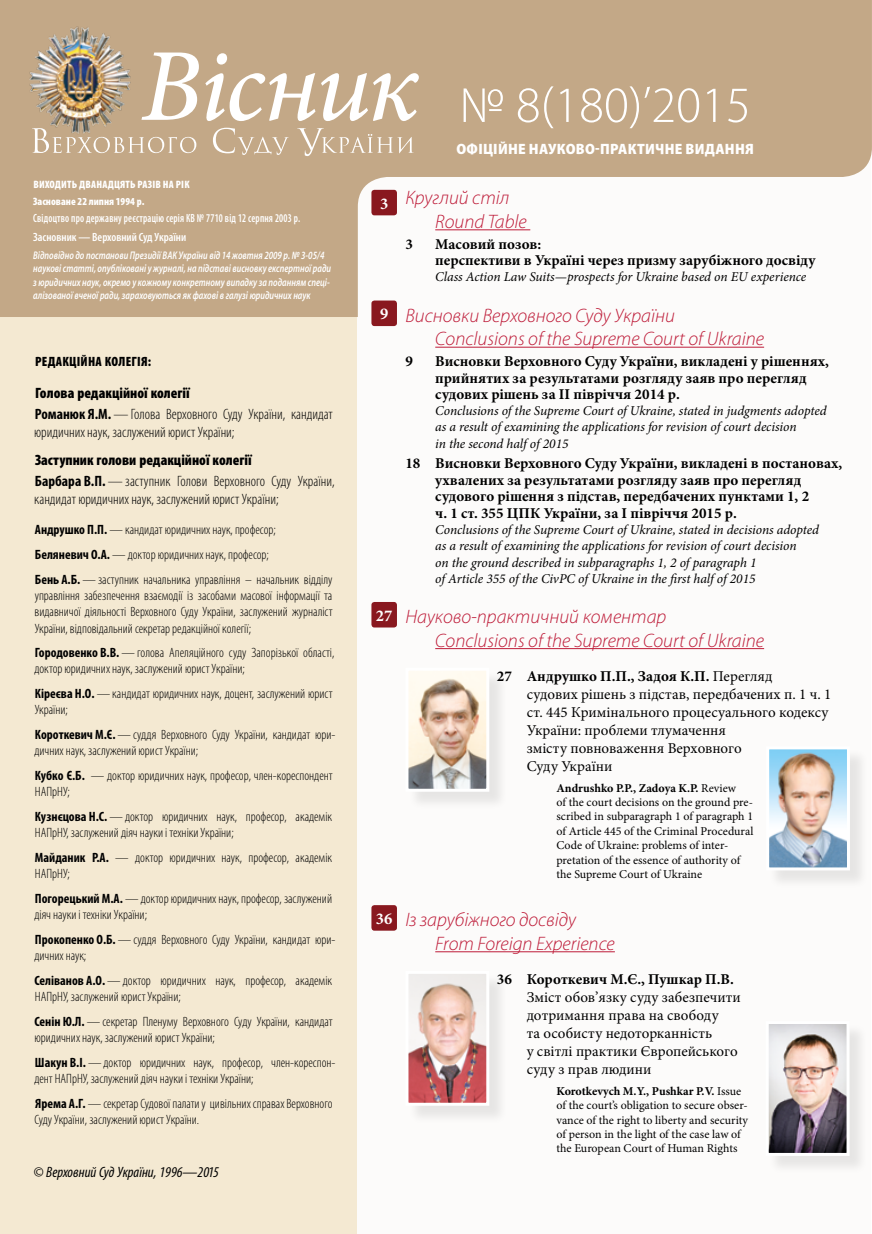
<style>
.page{position:relative;width:872px;height:1234px;background:#fff}
.page>*{position:absolute;margin:0;border:0;box-sizing:border-box;transform-origin:0 0}
.t1{font:300 51px "Myriad Pro";color:#fff}
.t2{font:italic 300 19.5px/23.4px "Myriad Pro";color:#be1c39}
.t3{font:700 16.5px "Minion Pro";color:#fff}
.t4{font:700 15px/16.5px "Minion Pro";color:#000}
.t5{font:15px/18px "Minion Pro";color:#000}
.t6{font:300 condensed 15px/21px "Myriad Pro";color:#000}
.t7{font:900 semi-condensed 15px "Myriad Pro";letter-spacing:.02em;color:#fff}
.t8{font:italic condensed 15px "Myriad Pro";color:#000}
.t9{font:300 condensed 13.5px/16.2px "Myriad Pro";color:#000}
.t10{font:italic 13.5px/16.2px "Minion Pro";letter-spacing:-.01em;color:#000}
.t11{font:900 condensed 13.5px "Myriad Pro";letter-spacing:.02em;color:#000}
.t12{font:12px/14.4px "Minion Pro";color:#000}
.t13{font:600 condensed 12px/18.8px "Myriad Pro";letter-spacing:.02em;color:#fff;scale:.83 1}
.t14{font:italic 600 semi-condensed 11.1px/13.4px "Myriad Pro";color:#fff;scale:.82 1}
.t15{font:900 condensed 10.8px/17.4px "Myriad Pro";letter-spacing:.02em;color:#fff}
.s1{font-weight:900}
.s2{font-weight:700}
</style>
<div class="page">
<div style="left:0;top:317px;width:871px;height:916px;background:#f4e9d2"></div>
<div style="left:358px;top:143px;width:513px;height:1090px;background:#fcfbfa"></div>
<svg style="left:0;top:0;width:872px;height:317px;fill:#c3a887"></svg>
<svg style="left:143px;top:52px;width:276px;height:69px"></svg>
<svg style="left:32px;top:128px;width:382px;height:28px;background:#cab295"></svg>
<img style="left:17px;top:13px;width:126px;height:136px">
<hr style="left:435px;top:229px;width:95px;height:1px;background:#be1c39">
<hr style="left:435px;top:346px;width:329px;height:1px;background:#be1c39">
<hr style="left:435px;top:648px;width:329px;height:1px;background:#be1c39">
<hr style="left:435px;top:951px;width:180px;height:1px;background:#be1c39">
<div style="left:407px;top:669px;width:101px;height:141px;background:#f0efee"></div>
<img style="left:409px;top:671px;width:76px;height:116px">
<div style="left:405px;top:667px;width:84px;height:124px;border:3px solid #fff"></div>
<div style="left:768px;top:748px;width:100px;height:140px;background:#efeeed"></div>
<img style="left:770px;top:750px;width:76px;height:116px">
<div style="left:766px;top:746px;width:84px;height:124px;border:3px solid #fff"></div>
<div style="left:407px;top:972px;width:101px;height:152px;background:#000;opacity:.09"></div>
<img style="left:409px;top:983px;width:76px;height:118px">
<div style="left:405px;top:970px;width:84px;height:135px;border:3px solid #fff"></div>
<div style="left:768px;top:1022px;width:100px;height:152px;background:#f1f0ef"></div>
<img style="left:769px;top:1024px;width:76px;height:127px">
<div style="left:765px;top:1020px;width:84px;height:135px;border:3px solid #fff"></div>
<div style="left:371px;top:190px;width:26px;height:25px;background:#89181f;border-radius:3px"></div>
<div style="left:371px;top:300px;width:26px;height:26px;background:#89181f;border-radius:3px"></div>
<div style="left:371px;top:602px;width:26px;height:25px;background:#89181f;border-radius:3px"></div>
<div style="left:371px;top:904px;width:26px;height:26px;background:#89181f;border-radius:3px"></div>
<p class="t15" style="left:33px;top:175px;width:158px">ВИХОДИТЬ ДВАНАДЦЯТЬ РАЗІВ НА РІК<br>Засноване 22 липня 1994 р.</p>
<p class="t13" style="left:33px;top:209px;width:323px">Свідоцтво про державну реєстрацію серія КВ № 7710 від 12 серпня 2003 р.<br>Засновник — Верховний Суд України</p>
<p class="t14" style="left:33px;top:249px;width:365px">Відповідно до постанови Президії ВАК України від 14 жовтня 2009 р. № 3-05/4 наукові статті, опубліковані у журналі, на підставі висновку експертної ради з юридичних наук, окремо у кожному конкретному випадку за поданням спеці&shy;алізованої вченої ради, зараховуються як фахові в галузі юридичних наук</p>
<p class="t11" style="left:35px;top:354px;width:118px">РЕДАКЦІЙНА КОЛЕГІЯ:</p>
<p class="t6" style="left:35px;top:382px;width:299px"><span class="s1">Голова редакційної колегії<br></span><span class="s2">Романюк Я.М.</span>— Голова Верховного Суду України, кандидат</p>
<p class="t6" style="left:34px;top:421px;width:202px">юридичних наук, заслужений юрист України;</p>
<p class="t6" style="left:35px;top:450px;width:301px"><span class="s1">Заступник голови редакційної колегії<br></span><span class="s2">Барбара В.П.</span>—заступник Голови Верховного Суду України,</p>
<p class="t6" style="left:34px;top:489px;width:246px">кандидат юридичних наук, заслужений юрист України;</p>
<p class="t9" style="left:35px;top:518px;width:299px;line-height:24.8px"><span class="s2">Андрушко П.П.</span>— кандидат юридичних наук, професор;<br><span class="s2">Беляневич О.А.</span> — доктор юридичних наук, професор;<br><span class="s2">Бень А.Б.</span> — заступник начальника управління – начальник відділу</p>
<p class="t9" style="left:35px;top:587px;width:299px;text-align:justify">управління забезпечення взаємодії із засобами масової інформації та видавничої діяльності Верховного Суду України, заслужений журналіст України, відповідальний секретар редакційної колегії;</p>
<p class="t9" style="left:34px;top:645px;width:301px"><span class="s2">Городовенко В.В.</span> — голова Апеляційного суду Запорізької області, доктор юридичних наук, заслужений юрист України;</p>
<p class="t9" style="left:35px;top:685px;width:299px"><span class="s2">Кіреєва Н.О.</span> —кандидат юридичних наук, доцент, заслужений юрист<br>України;</p>
<p class="t9" style="left:34px;top:726px;width:302px"><span class="s2">Короткевич М.Є.</span>— суддя Верховного Суду України, кандидат юри&shy;дичних наук, заслужений юрист України;</p>
<p class="t9" style="left:35px;top:767px;width:299px"><span class="s2">Кубко Є.Б.</span> — доктор юридичних наук, професор, член-кореспондент<br>НАПрНУ;</p>
<p class="t9" style="left:35px;top:808px;width:299px"><span class="s2">Кузнєцова Н.С.</span> —доктор юридичних наук, професор, академік<br>НАПрНУ, заслужений діяч науки і техніки України;</p>
<p class="t9" style="left:35px;top:849px;width:299px"><span class="s2">Майданик Р.А.</span> — доктор юридичних наук, професор, академік<br>НАПрНУ;</p>
<p class="t9" style="left:34px;top:890px;width:299px"><span class="s2">Погорецький М.А.</span> — доктор юридичних наук, професор, заслужений діяч науки і техніки України;</p>
<p class="t9" style="left:34px;top:931px;width:302px"><span class="s2">Прокопенко О.Б.</span>— суддя Верховного Суду України, кандидат юри&shy;дичних наук;</p>
<p class="t9" style="left:34px;top:972px;width:299px"><span class="s2">Селіванов А.О.</span>—доктор юридичних наук, професор, академік<br>НАПрНУ, заслужений юрист України;</p>
<p class="t9" style="left:34px;top:1013px;width:300px"><span class="s2">Сенін Ю.Л.</span> — секретар Пленуму Верховного Суду України, кандидат юридичних наук, заслужений юрист України;</p>
<p class="t9" style="left:34px;top:1054px;width:302px"><span class="s2">Шакун В.І.</span> —доктор юридичних наук, професор, член-кореспон&shy;дент НАПрНУ, заслужений діяч науки і техніки України;</p>
<p class="t9" style="left:34px;top:1094px;width:299px"><span class="s2">Ярема А.Г.</span> — секретар Судової палати у -цивільних справах Верховного<br>Суду України, заслужений юрист України.</p>
<p class="t8" style="left:33px;top:1162px;width:187px">© Верховний Суд України, 1996—2015</p>
<h1 class="t1" style="left:459px;top:77px;width:293px">№ 8(180)’2015</h1>
<p class="t7" style="left:456px;top:141px;width:299px">ОФІЦІЙНЕ НАУКОВО-ПРАКТИЧНЕ ВИДАННЯ</p>
<p class="t3" style="left:380px;top:192px;width:10px">3</p>
<p class="t3" style="left:380px;top:302px;width:10px">9</p>
<p class="t3" style="left:376px;top:603px;width:18px">27</p>
<p class="t3" style="left:376px;top:906px;width:18px">36</p>
<h2 class="t2" style="left:435px;top:187px;width:93px;text-indent:-30px">Круглий стіл<br>Round Table</h2>
<p class="t4" style="left:405px;top:235px;width:9px">3</p>
<p class="t4" style="left:435px;top:235px;width:382px">Масовий позов:<br>перспективи в Україні через призму зарубіжного досвіду</p>
<p class="t10" style="left:435px;top:269px;width:372px">Class Action Law Suits—prospects for Ukraine based on EU experience</p>
<h2 class="t2" style="left:435px;top:304px;width:330px;text-indent:-30px">Висновки Верховного Суду України<br>Conclusions of the Supreme Court of Ukraine</h2>
<p class="t4" style="left:405px;top:352px;width:9px">9</p>
<p class="t4" style="left:435px;top:352px;width:395px">Висновки Верховного Суду України, викладені у рішеннях, прийнятих за результатами розгляду заяв про перегляд судових рішень за ІІ півріччя 2014 р.</p>
<p class="t10" style="left:435px;top:402px;width:393px">Conclusions of the Supreme Court of Ukraine, stated in judgments adopted as a result of examining the applications for revision of court decision<br>in the second half of 2015</p>
<p class="t4" style="left:435px;top:455px;width:408px;text-indent:-30px">18 Висновки Верховного Суду України, викладені в постановах, ухвалених за результатами розгляду заяв про перегляд судового рішення з підстав, передбачених пунктами 1, 2<br>ч. 1 ст. 355 ЦПК України, за I півріччя 2015 р.</p>
<p class="t10" style="left:435px;top:521px;width:385px">Conclusions of the Supreme Court of Ukraine, stated in decisions adopted as a result of examining the applications for revision of court decision<br>on the ground described in subparagraphs 1, 2 of paragraph 1<br>of Article 355 of the CivPC of Ukraine in the first half of 2015</p>
<h2 class="t2" style="left:435px;top:605px;width:330px;text-indent:-30px">Науково-практичний коментар<br>Conclusions of the Supreme Court of Ukraine</h2>
<p class="t5" style="left:526px;top:666px;width:306px;text-indent:-30px"><span class="s2">27 Андрушко П.П., Задоя К.П.</span> Перегляд<br>судових рішень з підстав, передбачених п. 1 ч. 1 ст. 445 Кримінального процесуального кодексу України: проблеми тлумачення<br>змісту повноваження Верховного<br>Суду України</p>
<p class="t12" style="left:556px;top:780px;width:198px"><span class="s2">Andrushko P.P., Zadoya K.P.</span> Review<br>of the court decisions on the ground pre&shy;scribed in subparagraph 1 of paragraph 1 of Article 445 of the Criminal Procedural Code of Ukraine: problems of inter&shy;pretation of the essence of authority of the Supreme Court of Ukraine</p>
<h2 class="t2" style="left:435px;top:908px;width:181px;text-indent:-30px">Із зарубіжного досвіду<br>From Foreign Experience</h2>
<p class="t4" style="left:497px;top:970px;width:238px">36 Короткевич М.Є., Пушкар П.В.</p>
<p class="t5" style="left:526px;top:987px;width:216px">Зміст обов’язку суду забезпечити дотримання права на свободу<br>та особисту недоторканність<br>у світлі практики Європейського суду з прав людини</p>
<p class="t12" style="left:556px;top:1083px;width:193px"><span class="s2">Korotkevych M.Y., Pushkar P.V.</span> Issue of the court’s obligation to secure obser&shy;vance of the right to liberty and security of person in the light of the case law of the European Court of Human Rights</p>
</div>
